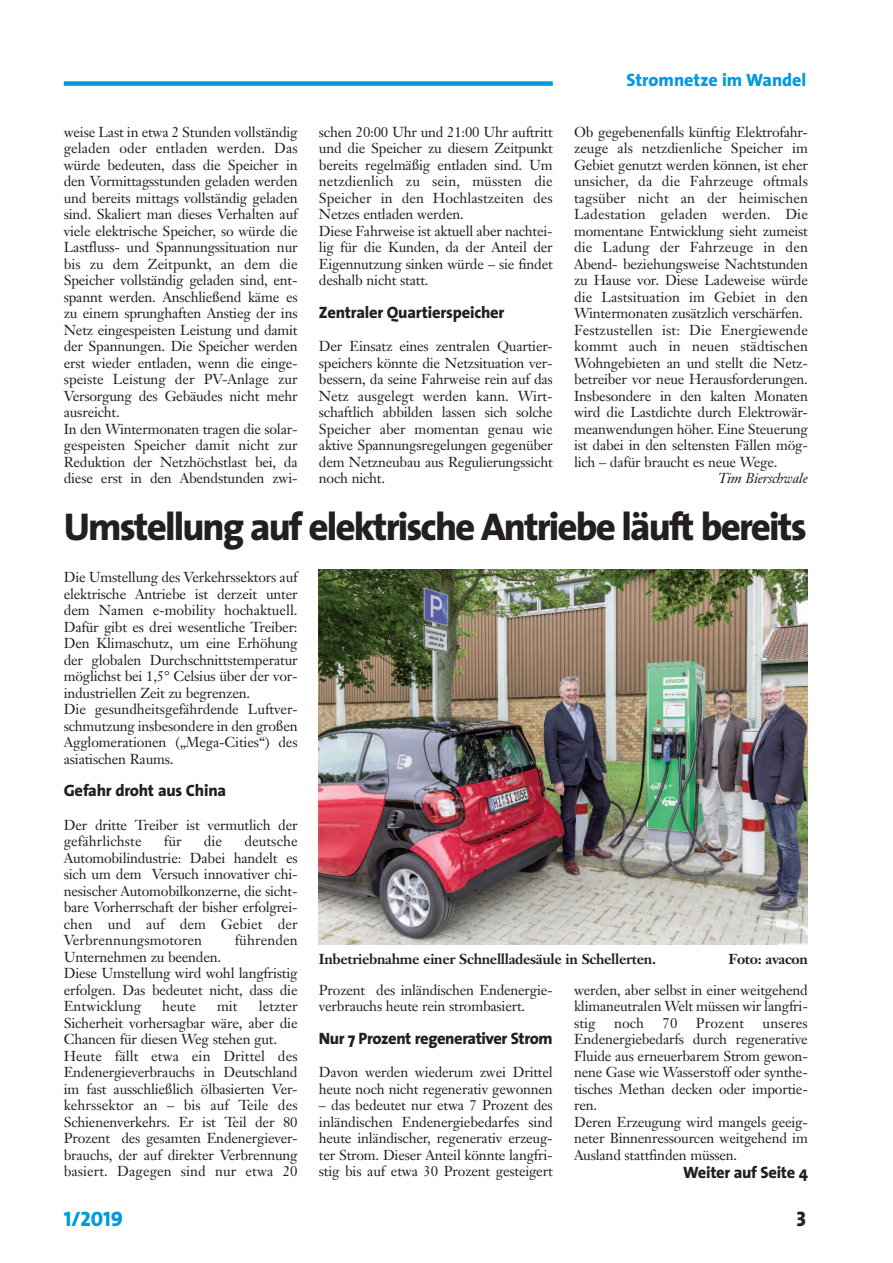
<style>
.page{position:relative;width:893px;height:1263px;background:#fff}
.page>*{position:absolute;margin:0;border:0;box-sizing:border-box;transform-origin:0 0}
.t1{font:800 39px "The Sans";letter-spacing:-.05em;color:#231f20}
.t2{font:21px "The Sans Extra Bold Caps";color:#009bde}
.t3{font:21px "The Sans Extra Bold Caps";color:#231f20}
.t4{font:800 18px "The Sans";color:#009bde}
.t5{font:800 16.5px "The Sans";letter-spacing:-.02em;color:#231f20}
.t6{font:14.25px/16.5px "Janson Text";letter-spacing:-.015em;color:#231f20}
.t7{font:700 14.25px "Janson Text";letter-spacing:-.02em;color:#231f20}
.t8{font:14.25px "Janson Text";letter-spacing:.005em;color:#231f20}
.t9{font:italic 14.25px "Janson Text";letter-spacing:-.015em;color:#231f20}
</style>
<div class="page">
<div style="left:64px;top:81px;width:489px;height:5px;background:#009bde"></div>
<img style="left:319px;top:569px;width:489px;height:375px">
<p class="t6" style="left:64px;top:125px;width:235px">weise Last in etwa 2 Stunden vollständig geladen oder entladen werden. Das würde bedeuten, dass die Speicher in den Vormittagsstunden geladen werden und bereits mittags vollständig geladen sind. Skaliert man dieses Verhalten auf viele elektrische Speicher, so würde die Lastfluss- und Spannungssituation nur bis zu dem Zeitpunkt, an dem die Speicher vollständig geladen sind, ent&shy;spannt werden. Anschließend käme es zu einem sprunghaften Anstieg der ins Netz eingespeisten Leistung und damit der Spannungen. Die Speicher werden erst wieder entladen, wenn die einge&shy;speiste Leistung der PV-Anlage zur Versorgung des Gebäudes nicht mehr ausreicht.<br>In den Wintermonaten tragen die solar&shy;gespeisten Speicher damit nicht zur Reduktion der Netzhöchstlast bei, da diese erst in den Abendstunden zwi-</p>
<p class="t6" style="left:319px;top:125px;width:235px">schen 20:00 Uhr und 21:00 Uhr auftritt und die Speicher zu diesem Zeitpunkt bereits regelmäßig entladen sind. Um netzdienlich zu sein, müssten die Speicher in den Hochlastzeiten des Netzes entladen werden.<br>Diese Fahrweise ist aktuell aber nachtei&shy;lig für die Kunden, da der Anteil der Eigennutzung sinken würde – sie findet deshalb nicht statt.</p>
<p class="t5" style="left:319px;top:305px;width:187px">Zentraler Quartierspeicher</p>
<p class="t6" style="left:319px;top:339px;width:235px;text-align:justify">Der Einsatz eines zentralen Quartier&shy;speichers könnte die Netzsituation ver&shy;bessern, da seine Fahrweise rein auf das Netz ausgelegt werden kann. Wirt&shy;schaftlich abbilden lassen sich solche Speicher aber momentan genau wie aktive Spannungsregelungen gegenüber dem Netzneubau aus Regulierungssicht noch nicht.</p>
<p class="t4" style="left:626px;top:72px;width:182px">Stromnetze im Wandel</p>
<p class="t6" style="left:574px;top:125px;width:235px">Ob gegebenenfalls künftig Elektrofahr&shy;zeuge als netzdienliche Speicher im Gebiet genutzt werden können, ist eher unsicher, da die Fahrzeuge oftmals tagsüber nicht an der heimischen Ladestation geladen werden. Die momentane Entwicklung sieht zumeist die Ladung der Fahrzeuge in den Abend- beziehungsweise Nachtstunden zu Hause vor. Diese Ladeweise würde die Lastsituation im Gebiet in den Wintermonaten zusätzlich verschärfen.<br>Festzustellen ist: Die Energiewende kommt auch in neuen städtischen Wohngebieten an und stellt die Netz&shy;betreiber vor neue Herausforderungen.<br>Insbesondere in den kalten Monaten wird die Lastdichte durch Elektrowär&shy;meanwendungen höher. Eine Steuerung ist dabei in den seltensten Fällen mög&shy;lich – dafür braucht es neue Wege.</p>
<p class="t9" style="left:718px;top:473px;width:91px">Tim Bierschwale</p>
<h1 class="t1" style="left:64px;top:511px;width:744px">Umstellung auf elektrische Antriebe läuft bereits</h1>
<p class="t6" style="left:64px;top:570px;width:235px">Die Umstellung des Verkehrssektors auf elektrische Antriebe ist derzeit unter dem Namen e-mobility hochaktuell.<br>Dafür gibt es drei wesentliche Treiber:<br>Den Klimaschutz, um eine Erhöhung der globalen Durchschnittstemperatur möglichst bei 1,5° Celsius über der vor&shy;industriellen Zeit zu begrenzen.<br>Die gesundheitsgefährdende Luftver&shy;schmutzung insbesondere in den großen Agglomerationen („Mega-Cities“) des asiatischen Raums.</p>
<p class="t5" style="left:64px;top:784px;width:164px">Gefahr droht aus China</p>
<p class="t6" style="left:64px;top:818px;width:235px">Der dritte Treiber ist vermutlich der gefährlichste</p>
<p class="t6" style="left:64px;top:834px;width:235px;text-align:justify;text-indent:181px">deutsche Automobilindustrie: Dabei handelt es sich um dem Versuch innovativer chi&shy;nesischer Automobilkonzerne, die sicht&shy;bare Vorherrschaft der bisher erfolgrei&shy;chen und auf dem Gebiet der Verbrennungsmotoren</p>
<p class="t6" style="left:164px;top:834px;width:19px">für</p>
<p class="t6" style="left:204px;top:834px;width:20px">die</p>
<p class="t8" style="left:235px;top:934px;width:64px">führenden</p>
<p class="t6" style="left:64px;top:950px;width:235px">Unternehmen zu beenden.<br>Diese Umstellung wird wohl langfristig erfolgen. Das bedeutet nicht, dass die<br>Entwicklung</p>
<p class="t6" style="left:64px;top:999px;width:235px;text-indent:195px">letzter Sicherheit vorhersagbar wäre, aber die Chancen für diesen Weg stehen gut.<br>Heute fällt etwa ein Drittel des Endenergieverbrauchs in Deutschland im fast ausschließlich ölbasierten Ver&shy;kehrssektor an – bis auf Teile des Schienenverkehrs. Er ist Teil der 80<br>Prozent des gesamten Endenergiever&shy;brauchs, der auf direkter Verbrennung basiert. Dagegen sind nur etwa 20</p>
<p class="t6" style="left:162px;top:999px;width:35px">heute</p>
<p class="t6" style="left:217px;top:999px;width:22px">mit</p>
<p class="t7" style="left:319px;top:954px;width:339px">Inbetriebnahme einer Schnellladesäule in Schellerten.</p>
<p class="t7" style="left:728px;top:954px;width:81px">Foto: avacon</p>
<p class="t6" style="left:319px;top:983px;width:235px">Prozent des inländischen Endenergie&shy;verbrauchs heute rein strombasiert.</p>
<p class="t5" style="left:319px;top:1031px;width:235px">Nur 7 Prozent regenerativer Strom</p>
<p class="t6" style="left:319px;top:1065px;width:235px">Davon werden wiederum zwei Drittel heute noch nicht regenerativ gewonnen</p>
<p class="t6" style="left:319px;top:1098px;width:235px;text-align:justify">– das bedeutet nur etwa 7 Prozent des inländischen Endenergiebedarfes sind heute inländischer, regenerativ erzeug&shy;ter Strom. Dieser Anteil könnte langfri&shy;stig bis auf etwa 30 Prozent gesteigert</p>
<p class="t6" style="left:574px;top:983px;width:235px;text-align:justify">werden, aber selbst in einer weitgehend klimaneutralen Welt müssen wir langfri&shy;stig</p>
<p class="t6" style="left:614px;top:1016px;width:32px">noch</p>
<p class="t6" style="left:663px;top:1016px;width:16px">70</p>
<p class="t8" style="left:696px;top:1017px;width:50px">Prozent</p>
<p class="t6" style="left:574px;top:1016px;width:235px;text-indent:189px">unseres<br>Endenergiebedarfs durch regenerative<br>Fluide aus erneuerbarem Strom gewon&shy;nene Gase wie Wasserstoff oder synthe&shy;tisches Methan decken oder importie&shy;ren.<br>Deren Erzeugung wird mangels geeig&shy;neter Binnenressourcen weitgehend im<br>Ausland stattfinden müssen.</p>
<p class="t5" style="left:683px;top:1165px;width:126px">Weiter auf Seite 4</p>
<h2 class="t2" style="left:64px;top:1211px;width:61px">1/2019</h2>
<h2 class="t3" style="left:796px;top:1211px;width:11px">3</h2>
</div>
